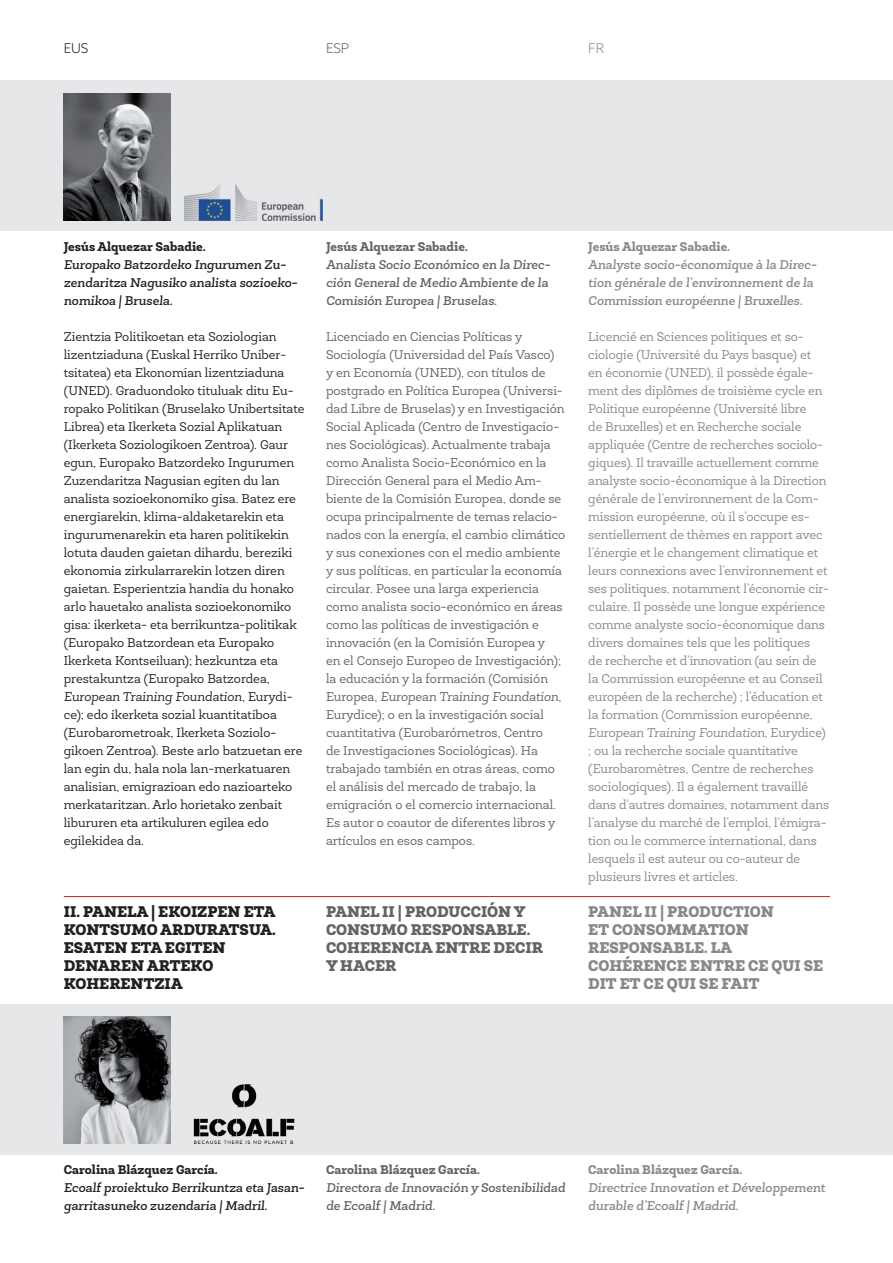
<style>
.page{position:relative;width:893px;height:1263px;background:#fff}
.page>*{position:absolute;margin:0;border:0;box-sizing:border-box;transform-origin:0 0}
.t1{font:900 15.6px/18px "Newslab";color:#86888b}
.t2{font:900 15.6px/18px "Newslab";color:#231f20}
.t3{font:900 15.6px/18px "Newslab";color:#636366}
.t4{font:300 13.5px "Azo Sans";color:#231f20}
.t5{font:300 13.5px "Azo Sans";color:#636366}
.t6{font:300 13.5px "Azo Sans";color:#86888b}
.t7{font:12.9px/18px "Newslab";letter-spacing:-.005em;color:#86888b}
.t8{font:12.9px/18px "Newslab";color:#231f20}
.t9{font:12.9px/18px "Newslab";color:#636366}
.t10{font:italic 500 12.9px/18px "Newslab";color:#86888b}
.t11{font:italic 500 12.9px/18px "Newslab";color:#231f20}
.t12{font:italic 500 12.9px/18px "Newslab";color:#636366}
.t13{font:800 12.9px "Newslab";color:#231f20}
.t14{font:800 12.9px "Newslab";color:#636366}
.t15{font:800 12.9px "Newslab";color:#86888b}
.s1{font-style:italic}
</style>
<div class="page">
<div style="left:0;top:81px;width:893px;height:150px;background:#e6e7e9"></div>
<hr style="left:64px;top:896px;width:766px;height:1px;background:#c0262d">
<img style="left:64px;top:93px;width:106px;height:128px">
<div style="left:0;top:1005px;width:893px;height:150px;background:#e6e7e9"></div>
<img style="left:64px;top:1016px;width:106px;height:127px">
<img style="left:184px;top:184px;width:138px;height:37px">
<img style="left:193px;top:1085px;width:102px;height:58px">
<p class="t4" style="left:64px;top:40px;width:26px">EUS</p>
<p class="t5" style="left:326px;top:40px;width:25px">ESP</p>
<p class="t6" style="left:588px;top:40px;width:18px">FR</p>
<p class="t13" style="left:64px;top:238px;width:143px">Jesús Alquezar Sabadie.</p>
<p class="t11" style="left:64px;top:256px;width:235px">Europako Batzordeko Ingurumen Zu&shy;zendaritza Nagusiko analista sozioeko&shy;nomikoa | Brusela.</p>
<p class="t8" style="left:64px;top:328px;width:242px">Zientzia Politikoetan eta Soziologian lizentziaduna (Euskal Herriko Uniber&shy;tsitatea) eta Ekonomian lizentziaduna (UNED). Graduondoko tituluak ditu Eu&shy;ropako Politikan (Bruselako Unibertsitate Librea) eta Ikerketa Sozial Aplikatuan (Ikerketa Soziologikoen Zentroa). Gaur egun, Europako Batzordeko Ingurumen Zuzendaritza Nagusian egiten du lan analista sozioekonomiko gisa. Batez ere energiarekin, klima-aldaketarekin eta ingurumenarekin eta haren politikekin lotuta dauden gaietan dihardu, bereziki ekonomia zirkularrarekin lotzen diren gaietan. Esperientzia handia du honako arlo hauetako analista sozioekonomiko gisa: ikerketa- eta berrikuntza-politikak (Europako Batzordean eta Europako Ikerketa Kontseiluan); hezkuntza eta prestakuntza (Europako Batzordea, <span class="s1">European Training Foundation</span>, Eurydi&shy;ce); edo ikerketa sozial kuantitatiboa (Eurobarometroak, Ikerketa Soziolo&shy;gikoen Zentroa). Beste arlo batzuetan ere lan egin du, hala nola lan-merkatuaren analisian, emigrazioan edo nazioarteko merkataritzan. Arlo horietako zenbait libururen eta artikuluren egilea edo egilekidea da.</p>
<p class="t2" style="left:64px;top:903px;width:214px">II. PANELA | EKOIZPEN ETA<br>KONTSUMO ARDURATSUA.<br>ESATEN ETA EGITEN<br>DENAREN ARTEKO<br>KOHERENTZIA</p>
<p class="t14" style="left:326px;top:238px;width:143px">Jesús Alquezar Sabadie.</p>
<p class="t12" style="left:326px;top:256px;width:226px">Analista Socio Económico en la Direc&shy;ción General de Medio Ambiente de la<br>Comisión Europea | Bruselas.</p>
<p class="t9" style="left:326px;top:328px;width:241px">Licenciado en Ciencias Políticas y Sociología (Universidad del País Vasco)<br>y en Economía (UNED), con títulos de postgrado en Política Europea (Universi&shy;dad Libre de Bruselas) y en Investigación Social Aplicada (Centro de Investigacio&shy;nes Sociológicas). Actualmente trabaja como Analista Socio-Económico en la Dirección General para el Medio Am&shy;biente de la Comisión Europea, donde se ocupa principalmente de temas relacio&shy;nados con la energía, el cambio climático y sus conexiones con el medio ambiente y sus políticas, en particular la economía circular. Posee una larga experiencia como analista socio-económico en áreas como las políticas de investigación e innovación (en la Comisión Europea y<br>en el Consejo Europeo de Investigación); la educación y la formación (Comisión Europea, <span class="s1">European Training Foundation</span>, Eurydice); o en la investigación social cuantitativa (Eurobarómetros, Centro<br>de Investigaciones Sociológicas). Ha trabajado también en otras áreas, como el análisis del mercado de trabajo, la emigración o el comercio internacional.<br>Es autor o coautor de diferentes libros y artículos en esos campos.</p>
<p class="t3" style="left:326px;top:903px;width:218px">PANEL II | PRODUCCIÓN Y<br>CONSUMO RESPONSABLE.<br>COHERENCIA ENTRE DECIR<br>Y HACER</p>
<p class="t15" style="left:588px;top:238px;width:143px">Jesús Alquezar Sabadie.</p>
<p class="t10" style="left:588px;top:256px;width:230px">Analyste socio-économique à la Direc&shy;tion générale de l’environnement de la<br>Commission européenne | Bruxelles.</p>
<p class="t7" style="left:588px;top:328px;width:242px">Licencié en Sciences politiques et so&shy;ciologie (Université du Pays basque) et<br>en économie (UNED), il possède égale&shy;ment des diplômes de troisième cycle en Politique européenne (Université libre<br>de Bruxelles) et en Recherche sociale appliquée (Centre de recherches sociolo&shy;giques). Il travaille actuellement comme analyste socio-économique à la Direction générale de l’environnement de la Com&shy;mission européenne, où il s’occupe es&shy;sentiellement de thèmes en rapport avec l’énergie et le changement climatique et leurs connexions avec l’environnement et ses politiques, notamment l’économie cir&shy;culaire. Il possède une longue expérience comme analyste socio-économique dans divers domaines tels que les politiques<br>de recherche et d’innovation (au sein de la Commission européenne et au Conseil européen de la recherche) ; l’éducation et la formation (Commission européenne, <span class="s1">European Training Foundation</span>, Eurydice) ; ou la recherche sociale quantitative (Eurobaromètres, Centre de recherches sociologiques). Il a également travaillé dans d’autres domaines, notamment dans l’analyse du marché de l’emploi, l’émigra&shy;tion ou le commerce international, dans lesquels il est auteur ou co-auteur de plusieurs livres et articles.</p>
<p class="t1" style="left:588px;top:903px;width:237px">PANEL II | PRODUCTION<br>ET CONSOMMATION<br>RESPONSABLE. LA<br>COHÉRENCE ENTRE CE QUI SE<br>DIT ET CE QUI SE FAIT</p>
<p class="t13" style="left:64px;top:1161px;width:156px">Carolina Blázquez García.</p>
<p class="t11" style="left:64px;top:1178px;width:242px">Ecoalf proiektuko Berrikuntza eta Jasan&shy;garritasuneko zuzendaria | Madril.</p>
<p class="t14" style="left:326px;top:1161px;width:156px">Carolina Blázquez García.</p>
<p class="t12" style="left:326px;top:1178px;width:241px">Directora de Innovación y Sostenibilidad de Ecoalf | Madrid.</p>
<p class="t15" style="left:588px;top:1161px;width:156px">Carolina Blázquez García.</p>
<p class="t10" style="left:588px;top:1178px;width:238px">Directrice Innovation et Développement durable d’Ecoalf | Madrid.</p>
</div>
